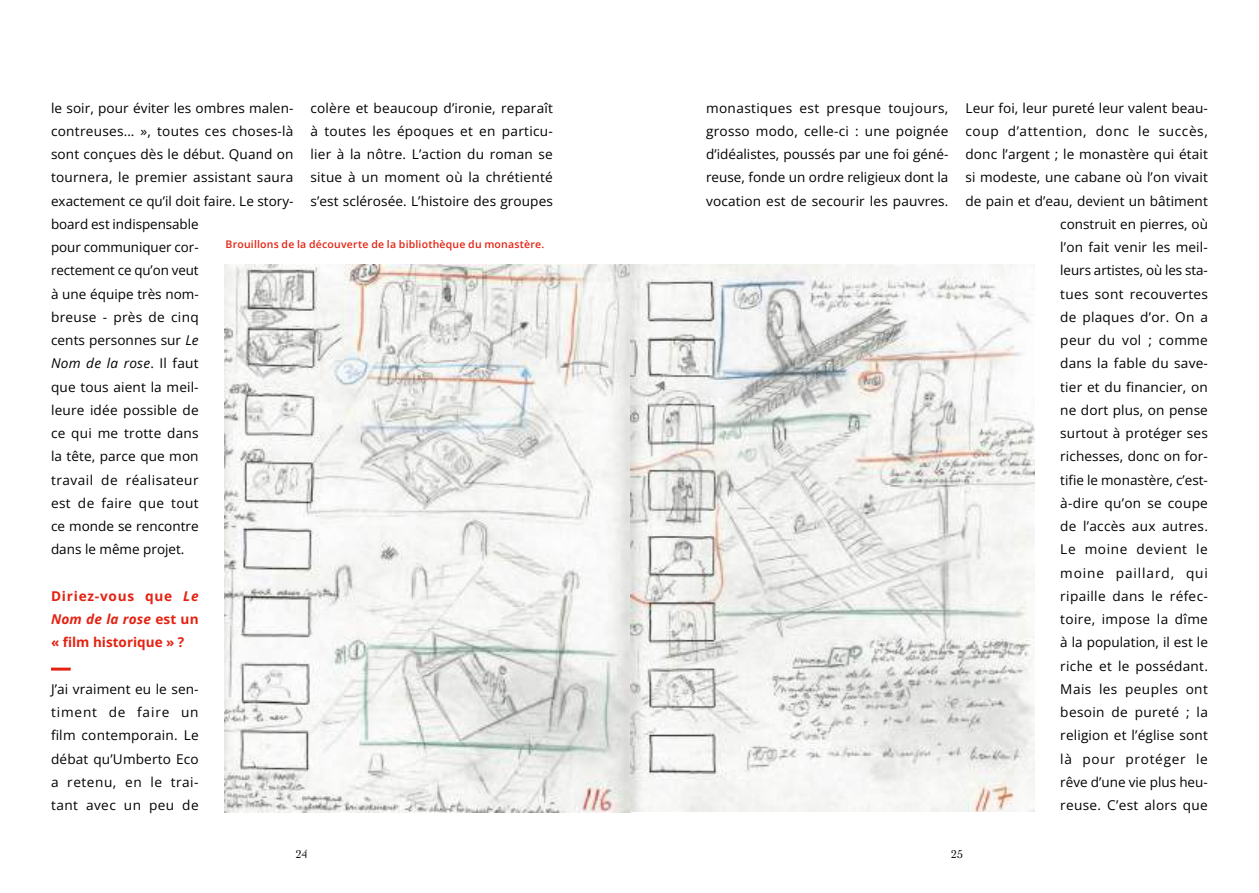
<style>
.page{position:relative;width:1259px;height:893px;background:#fff}
.page>*{position:absolute;margin:0;border:0;box-sizing:border-box;transform-origin:0 0}
.t1{font:13.5px/23.2px "Open Sans";letter-spacing:.01em;color:#000;text-align:justify}
.t2{font:700 13.5px/23.2px "Open Sans";letter-spacing:.03em;color:#e42212;text-align:justify}
.t3{font:12px "Cochin";color:#000}
.t4{font:600 10.5px "Open Sans";letter-spacing:.02em;color:#e42212}
.s1{font-style:italic}
</style>
<div class="page">
<img style="left:224px;top:264px;width:810px;height:548px">
<hr style="left:51px;top:668px;width:20px;height:3px;background:#e42212">
<p class="t1" style="left:310px;top:96px;width:244px">colère et beaucoup d’ironie, reparaît à toutes les époques et en particu&shy;lier à la nôtre. L’action du roman se situe à un moment où la chrétienté s’est sclérosée. L’histoire des groupes</p>
<p class="t1" style="left:706px;top:96px;width:244px">monastiques est presque toujours, grosso modo, celle-ci : une poignée d’idéalistes, poussés par une foi géné&shy;reuse, fonde un ordre religieux dont la vocation est de secourir les pauvres.</p>
<p class="t4" style="left:225px;top:237px;width:320px">Brouillons de la découverte de la bibliothèque du monastère.</p>
<p class="t1" style="left:51px;top:96px;width:244px;text-align:left">le soir, pour éviter les ombres malen&shy;contreuses… », toutes ces choses-là sont conçues dès le début. Quand on tournera, le premier assistant saura exactement ce qu’il doit faire. Le story&shy;board est indispensable<br>pour communiquer cor-<br>rectement ce qu’on veut<br>à une équipe très nom-<br>breuse - près de cinq<br>cents personnes sur <span class="s1">Le<br>Nom de la rose</span>. Il faut<br>que tous aient la meil-<br>leure idée possible de<br>ce qui me trotte dans<br>la tête, parce que mon<br>travail de réalisateur<br>est de faire que tout<br>ce monde se rencontre<br>dans le même projet.</p>
<p class="t2" style="left:51px;top:584px;width:149px">Diriez-vous que <span class="s1">Le Nom de la rose</span> est un « film historique » ?</p>
<p class="t1" style="left:51px;top:677px;width:149px">J’ai vraiment eu le sen&shy;timent de faire un film contemporain. Le débat qu’Umberto Eco a retenu, en le trai&shy;tant avec un peu de</p>
<p class="t1" style="left:965px;top:96px;width:244px;text-align:right">Leur foi, leur pureté leur valent beau&shy;coup d’attention, donc le succès, donc l’argent ; le monastère qui était si modeste, une cabane où l’on vivait de pain et d’eau, devient un bâtiment construit en pierres, où<br>l’on fait venir les meil-<br>leurs artistes, où les sta-<br>tues sont recouvertes<br>de plaques d’or. On a<br>peur du vol ; comme<br>dans la fable du save-<br>tier et du financier, on<br>ne dort plus, on pense<br>surtout à protéger ses<br>richesses, donc on for-<br>tifie le monastère, c’est-<br>à-dire qu’on se coupe<br>de l’accès aux autres.<br>Le moine devient le<br>moine paillard, qui<br>ripaille dans le réfec-<br>toire, impose la dîme<br>à la population, il est le<br>riche et le possédant.<br>Mais les peuples ont<br>besoin de pureté ; la<br>religion et l’église sont<br>là pour protéger le<br>rêve d’une vie plus heu-<br>reuse. C’est alors que</p>
<p class="t3" style="left:296px;top:846px;width:13px">24</p>
<p class="t3" style="left:951px;top:846px;width:13px">25</p>
</div>
